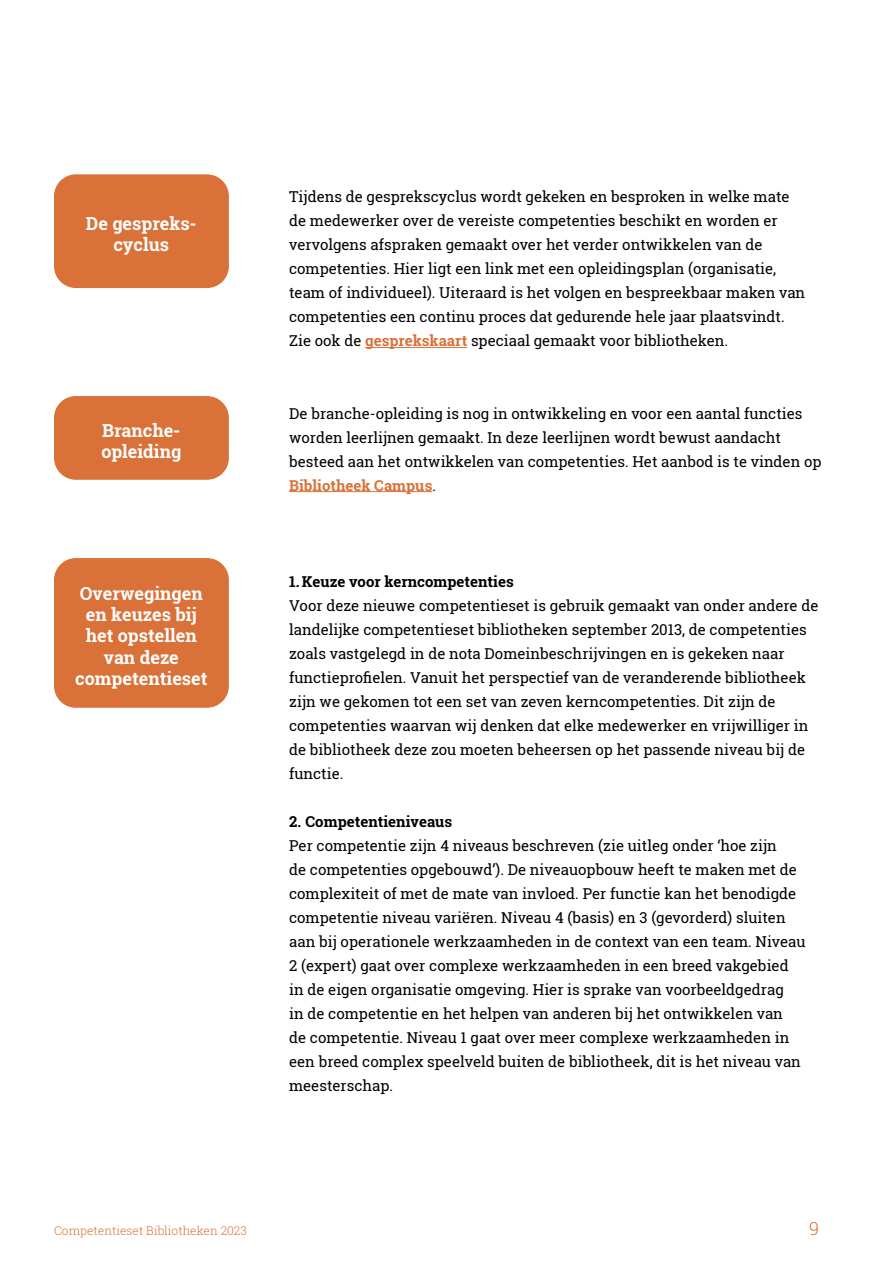
<style>
.page{position:relative;width:893px;height:1263px;background:#fff}
.page>*{position:absolute;margin:0;border:0;box-sizing:border-box;transform-origin:0 0}
.t1{font:700 18px/21.1px "Roboto Slab";color:#fff;text-align:center}
.t2{font:300 18px "Roboto Slab";color:#d97138}
.t3{font:15px/24px "Roboto Slab";color:#000}
.t4{font:700 15px "Roboto Slab";color:#000}
.t5{font:300 12px "Roboto Slab";color:#d97138}
.s1{font-weight:700;color:#d97138}
</style>
<div class="page">
<hr style="left:365px;top:347px;width:102px;height:1px;background:#d97138">
<hr style="left:289px;top:491px;width:143px;height:1px;background:#d97138">
<div style="left:54px;top:396px;width:175px;height:84px;background:#d97138;border-radius:22px"></div>
<div style="left:54px;top:174px;width:175px;height:114px;background:#d97138;border-radius:22px"></div>
<div style="left:54px;top:558px;width:175px;height:150px;background:#d97138;border-radius:22px"></div>
<p class="t1" style="left:86px;top:213px;width:110px">De gespreks&shy;cyclus</p>
<p class="t1" style="left:101px;top:419px;width:82px;text-align:left">Branche&shy;opleiding</p>
<p class="t1" style="left:75px;top:583px;width:134px">Overwegingen en keuzes bij het opstellen van deze competentieset</p>
<p class="t3" style="left:289px;top:185px;width:518px">Tijdens de gesprekscyclus wordt gekeken en besproken in welke mate de medewerker over de vereiste competenties beschikt en worden er vervolgens afspraken gemaakt over het verder ontwikkelen van de competenties. Hier ligt een link met een opleidingsplan (organisatie, team of individueel). Uiteraard is het volgen en bespreekbaar maken van competenties een continu proces dat gedurende hele jaar plaatsvindt.<br>Zie ook de <span class="s1">gesprekskaart</span> speciaal gemaakt voor bibliotheken.</p>
<p class="t3" style="left:289px;top:401px;width:534px">De branche-opleiding is nog in ontwikkeling en voor een aantal functies worden leerlijnen gemaakt. In deze leerlijnen wordt bewust aandacht besteed aan het ontwikkelen van competenties. Het aanbod is te vinden op <span class="s1">Bibliotheek Campus</span>.</p>
<p class="t4" style="left:289px;top:571px;width:226px">1. Keuze voor kerncompetenties</p>
<p class="t3" style="left:289px;top:593px;width:531px">Voor deze nieuwe competentieset is gebruik gemaakt van onder andere de landelijke competentieset bibliotheken september 2013, de competenties zoals vastgelegd in de nota Domeinbeschrijvingen en is gekeken naar functieprofielen. Vanuit het perspectief van de veranderende bibliotheek zijn we gekomen tot een set van zeven kerncompetenties. Dit zijn de competenties waarvan wij denken dat elke medewerker en vrijwilliger in de bibliotheek deze zou moeten beheersen op het passende niveau bij de functie.</p>
<p class="t4" style="left:289px;top:811px;width:164px">2. Competentieniveaus</p>
<p class="t3" style="left:289px;top:833px;width:518px">Per competentie zijn 4 niveaus beschreven (zie uitleg onder ‘hoe zijn<br>de competenties opgebouwd’). De niveauopbouw heeft te maken met de complexiteit of met de mate van invloed. Per functie kan het benodigde competentie niveau variëren. Niveau 4 (basis) en 3 (gevorderd) sluiten aan bij operationele werkzaamheden in de context van een team. Niveau 2 (expert) gaat over complexe werkzaamheden in een breed vakgebied in de eigen organisatie omgeving. Hier is sprake van voorbeeldgedrag<br>in de competentie en het helpen van anderen bij het ontwikkelen van<br>de competentie. Niveau 1 gaat over meer complexe werkzaamheden in een breed complex speelveld buiten de bibliotheek, dit is het niveau van meesterschap.</p>
<p class="t5" style="left:54px;top:1222px;width:194px">Competentieset Bibliotheken 2023</p>
<p class="t2" style="left:809px;top:1216px;width:12px">9</p>
</div>
